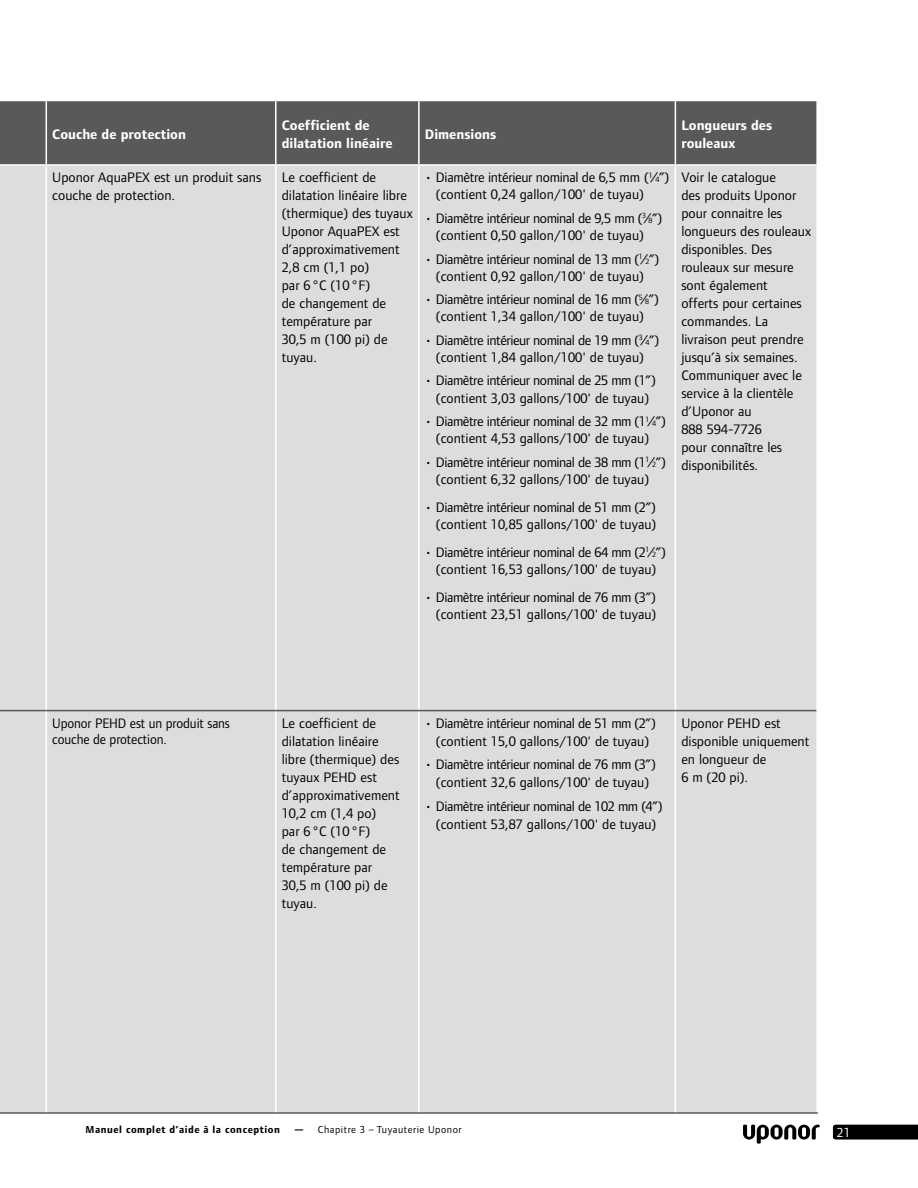
<style>
.page{position:relative;width:918px;height:1188px;background:#fff}
.page>*{position:absolute;margin:0;border:0;box-sizing:border-box;transform-origin:0 0}
.t1{font:14.25px/17.2px "Foundry Form Sans";letter-spacing:-.03em;color:#000;text-align:center}
.t2{font:14.25px/18px "Foundry Form Sans";color:#000}
.t3{font:700 14.25px/18px "Foundry Form Sans";color:#fff}
.t4{font:14.25px/17.2px "Foundry Form Sans";letter-spacing:-.02em;color:#000}
.t5{font:14.25px/16.5px "Foundry Form Sans";color:#000;scale:.95 1}
.t6{font:13.5px "Foundry Form Sans";color:#fff}
.t7{font:700 10.5px "Foundry Form Sans";letter-spacing:.05em;color:#000}
.t8{font:10.5px "Foundry Form Sans";letter-spacing:.05em;color:#000}
.s1{font-size:7.8px}
.s2{font-weight:700}
</style>
<div class="page">
<svg style="left:743px;top:1125px;width:77px;height:19px"></svg>
<svg style="left:833px;top:1125px;width:85px;height:15px"></svg>
<div style="left:0;top:101px;width:816px;height:63px;background:#58595b"></div>
<div style="left:0;top:166px;width:816px;height:946px;background:#dcddde"></div>
<hr style="left:275px;top:166px;width:2px;height:544px;background:#fff">
<hr style="left:418px;top:166px;width:2px;height:544px;background:#fff">
<hr style="left:675px;top:166px;width:1px;height:544px;background:#fff">
<hr style="left:275px;top:711px;width:2px;height:401px;background:#fff">
<hr style="left:418px;top:711px;width:2px;height:401px;background:#fff">
<hr style="left:675px;top:711px;width:1px;height:401px;background:#fff">
<hr style="left:275px;top:101px;width:2px;height:63px;background:#fff">
<hr style="left:418px;top:101px;width:2px;height:63px;background:#fff">
<hr style="left:675px;top:101px;width:1px;height:63px;background:#fff">
<hr style="left:46px;top:101px;width:1px;height:63px;background:#fff">
<hr style="left:46px;top:166px;width:1px;height:544px;background:#fff">
<hr style="left:46px;top:711px;width:1px;height:401px;background:#fff">
<hr style="left:0;top:710px;width:46px;height:1px;background:#58595b">
<hr style="left:46px;top:710px;width:230px;height:1px;background:#58595b">
<hr style="left:276px;top:710px;width:143px;height:1px;background:#58595b">
<hr style="left:419px;top:710px;width:256px;height:1px;background:#58595b">
<hr style="left:675px;top:710px;width:141px;height:1px;background:#58595b">
<hr style="left:0;top:1112px;width:46px;height:2px;background:#58595b">
<hr style="left:46px;top:1112px;width:230px;height:2px;background:#58595b">
<hr style="left:276px;top:1112px;width:143px;height:2px;background:#58595b">
<hr style="left:419px;top:1112px;width:256px;height:2px;background:#58595b">
<hr style="left:675px;top:1112px;width:143px;height:2px;background:#58595b">
<p class="t3" style="left:52px;top:125px;width:135px">Couche de protection</p>
<p class="t3" style="left:282px;top:116px;width:112px">Coefficient de dilatation linéaire</p>
<p class="t3" style="left:425px;top:125px;width:73px">Dimensions</p>
<p class="t3" style="left:681px;top:116px;width:92px">Longueurs des rouleaux</p>
<p class="t2" style="left:52px;top:168px;width:211px">Uponor AquaPEX est un produit sans couche de protection.</p>
<p class="t2" style="left:282px;top:168px;width:133px">Le coefficient de dilatation linéaire libre (thermique) des tuyaux<br>Uponor AquaPEX est d’approximativement<br>2,8 cm (1,1 po)<br>par 6°C (10 °F)<br>de changement de température par<br>30,5 m (100 pi) de tuyau.</p>
<p class="t4" style="left:436px;top:169px;width:235px;text-indent:-11px">• Diamètre intérieur nominal de 6,5 mm (<sup>1</sup>⁄<span class="s1">4</span>”) (contient 0,24 gallon/100' de tuyau)</p>
<p class="t2" style="left:681px;top:168px;width:131px">Voir le catalogue<br>des produits Uponor pour connaitre les longueurs des rouleaux disponibles. Des rouleaux sur mesure sont également<br>offerts pour certaines commandes. La livraison peut prendre jusqu’à six semaines.<br>Communiquer avec le service à la clientèle d’Uponor au<br>888 594-7726<br>pour connaître les disponibilités.</p>
<p class="t1" style="left:425px;top:209px;width:239px">• Diamètre intérieur nominal de 9,5 mm (<sup>3</sup>⁄<span class="s1">8</span>”) (contient 0,50 gallon/100' de tuyau)</p>
<p class="t1" style="left:425px;top:250px;width:236px">• Diamètre intérieur nominal de 13 mm (<sup>1</sup>⁄<span class="s1">2</span>”) (contient 0,92 gallon/100' de tuyau)</p>
<p class="t1" style="left:425px;top:291px;width:236px">• Diamètre intérieur nominal de 16 mm (<sup>5</sup>⁄<span class="s1">8</span>”) (contient 1,34 gallon/100' de tuyau)</p>
<p class="t1" style="left:425px;top:331px;width:236px">• Diamètre intérieur nominal de 19 mm (<sup>3</sup>⁄<span class="s1">4</span>”) (contient 1,84 gallon/100' de tuyau)</p>
<p class="t1" style="left:425px;top:372px;width:232px">• Diamètre intérieur nominal de 25 mm (1”) (contient 3,03 gallons/100' de tuyau)</p>
<p class="t1" style="left:425px;top:413px;width:243px">• Diamètre intérieur nominal de 32 mm (1<sup>1</sup>⁄<span class="s1">4</span>”) (contient 4,53 gallons/100' de tuyau)</p>
<p class="t1" style="left:425px;top:453px;width:243px">• Diamètre intérieur nominal de 38 mm (1<sup>1</sup>⁄<span class="s1">2</span>”) (contient 6,32 gallons/100' de tuyau)</p>
<p class="t1" style="left:425px;top:498px;width:233px;text-align:right">• Diamètre intérieur nominal de 51 mm (2”) (contient 10,85 gallons/100' de tuyau)</p>
<p class="t1" style="left:425px;top:543px;width:243px">• Diamètre intérieur nominal de 64 mm (2<sup>1</sup>⁄<span class="s1">2</span>”) (contient 16,53 gallons/100' de tuyau)</p>
<p class="t1" style="left:425px;top:588px;width:233px;text-align:right">• Diamètre intérieur nominal de 76 mm (3”) (contient 23,51 gallons/100' de tuyau)</p>
<p class="t5" style="left:52px;top:715px;width:189px">Uponor PEHD est un produit sans couche de protection.</p>
<p class="t2" style="left:282px;top:714px;width:119px">Le coefficient de dilatation linéaire libre (thermique) des tuyaux PEHD est d’approximativement<br>10,2 cm (1,4 po)<br>par 6°C (10 °F)<br>de changement de température par<br>30,5 m (100 pi) de tuyau.</p>
<p class="t1" style="left:425px;top:714px;width:232px;line-height:18px">• Diamètre intérieur nominal de 51 mm (2”) (contient 15,0 gallons/100' de tuyau)</p>
<p class="t1" style="left:425px;top:755px;width:232px;line-height:18px">• Diamètre intérieur nominal de 76 mm (3”) (contient 32,6 gallons/100' de tuyau)</p>
<p class="t1" style="left:425px;top:797px;width:239px;line-height:18px">• Diamètre intérieur nominal de 102 mm (4”) (contient 53,87 gallons/100' de tuyau)</p>
<p class="t2" style="left:681px;top:714px;width:130px">Uponor PEHD est disponible uniquement en longueur de<br>6 m (20 pi).</p>
<p class="t7" style="left:85px;top:1124px;width:196px">Manuel complet d’aide à la conception</p>
<p class="t8" style="left:294px;top:1124px;width:169px"><span class="s2">—</span> Chapitre 3 – Tuyauterie Uponor</p>
<p class="t6" style="left:837px;top:1125px;width:15px">21</p>
</div>
